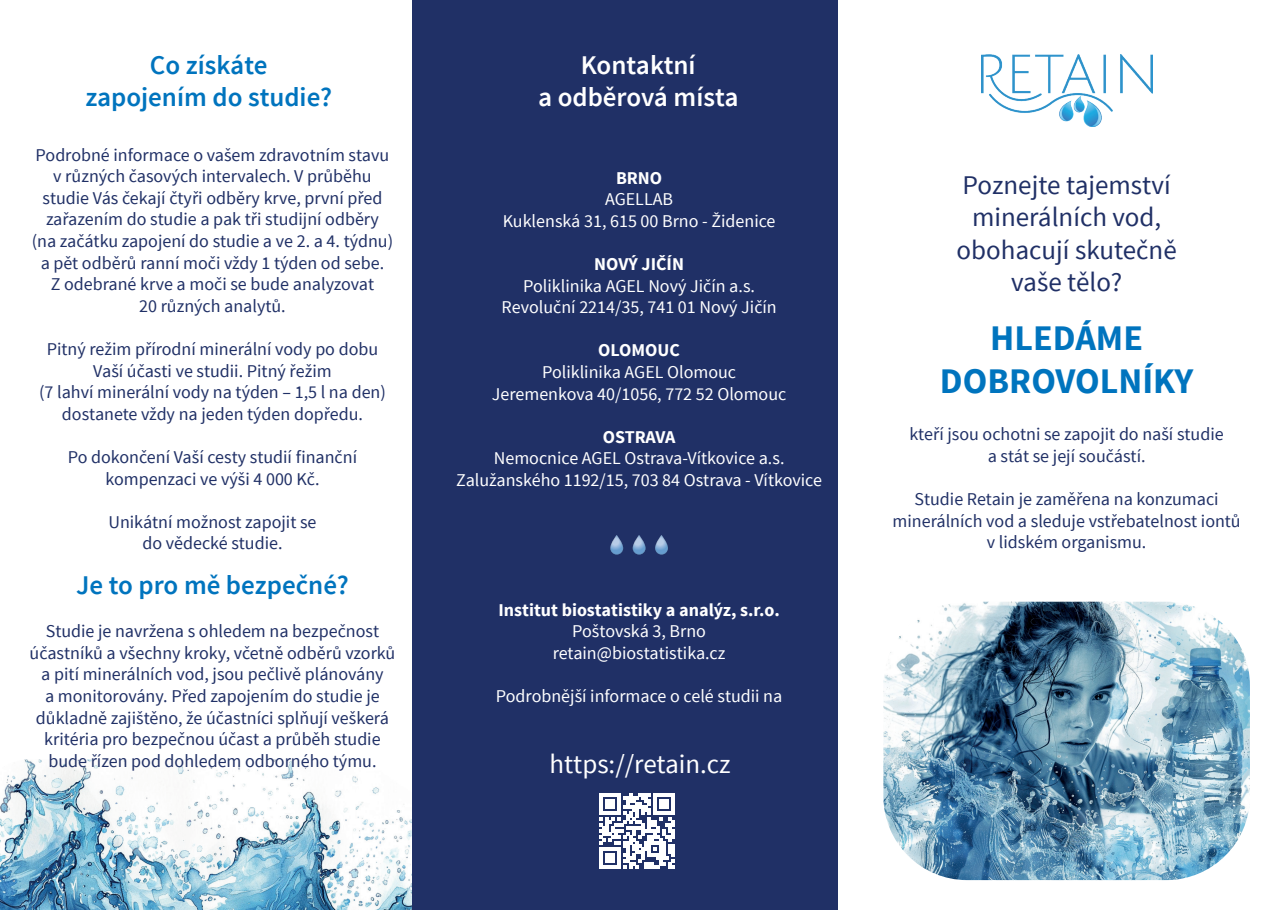
<style>
.page{position:relative;width:1280px;height:910px;background:#fff}
.page>*{position:absolute;margin:0;border:0;box-sizing:border-box;transform-origin:0 0}
.t1{font:700 36px/43.2px "Source Sans Pro";color:#0074be;text-align:center}
.t2{font:27px/32.4px "Source Sans Pro";color:#203066;text-align:center}
.t3{font:600 27px/32.4px "Source Sans Pro";color:#0074be;text-align:center}
.t4{font:600 27px/32.4px "Source Sans Pro";color:#fff;text-align:center}
.t5{font:27px "Source Sans Pro";color:#fff}
.t6{font:18px/21.6px "Source Sans Pro";color:#203066;text-align:center}
.t7{font:18px/21.6px "Source Sans Pro";color:#fff;text-align:center}
.t8{font:700 18px "Source Sans Pro";color:#fff}
</style>
<div class="page">
<img style="left:0;top:759px;width:412px;height:151px">
<div style="left:412px;top:0;width:426px;height:910px;background:#203066"></div>
<img style="left:981px;top:54px;width:171px;height:72px">
<img style="left:883px;top:602px;width:367px;height:278px">
<svg style="left:600px;top:793px;width:75px;height:75px"></svg>
<h2 class="t3" style="left:86px;top:49px;width:248px">Co získáte<br>zapojením do studie?</h2>
<p class="t6" style="left:32px;top:144px;width:363px">Podrobné informace o vašem zdravotním stavu v různých časových intervalech. V průběhu studie Vás čekají čtyři odběry krve, první před zařazením do studie a pak tři studijní odběry (na začátku zapojení do studie a ve 2. a 4. týdnu) a pět odběrů ranní moči vždy 1 týden od sebe.<br>Z odebrané krve a moči se bude analyzovat<br>20 různých analytů.</p>
<p class="t6" style="left:39px;top:339px;width:348px">Pitný režim přírodní minerální vody po dobu Vaší účasti ve studii. Pitný řežim<br>(7 lahví minerální vody na týden – 1,5 l na den) dostanete vždy na jeden týden dopředu.</p>
<p class="t6" style="left:68px;top:447px;width:291px">Po dokončení Vaší cesty studií finanční kompenzaci ve výši 4 000 Kč.</p>
<p class="t6" style="left:108px;top:511px;width:210px">Unikátní možnost zapojit se do vědecké studie.</p>
<h2 class="t3" style="left:76px;top:570px;width:274px">Je to pro mě bezpečné?</h2>
<p class="t6" style="left:30px;top:621px;width:367px">Studie je navržena s ohledem na bezpečnost účastníků a všechny kroky, včetně odběrů vzorků a pití minerálních vod, jsou pečlivě plánovány<br>a monitorovány. Před zapojením do studie je důkladně zajištěno, že účastníci splňují veškerá kritéria pro bezpečnou účast a průběh studie bude řízen pod dohledem odborného týmu.</p>
<h2 class="t4" style="left:538px;top:49px;width:202px">Kontaktní<br>a odběrová místa</h2>
<p class="t8" style="left:616px;top:166px;width:48px">BRNO</p>
<p class="t7" style="left:503px;top:189px;width:274px">AGELLAB<br>Kuklenská 31, 615 00 Brno - Židenice</p>
<p class="t8" style="left:594px;top:252px;width:91px">NOVÝ JIČÍN</p>
<p class="t7" style="left:501px;top:275px;width:277px">Poliklinika AGEL Nový Jičín a.s.<br>Revoluční 2214/35, 741 01 Nový Jičín</p>
<p class="t8" style="left:598px;top:339px;width:83px">OLOMOUC</p>
<p class="t7" style="left:492px;top:362px;width:296px">Poliklinika AGEL Olomouc<br>Jeremenkova 40/1056, 772 52 Olomouc</p>
<p class="t8" style="left:603px;top:425px;width:74px">OSTRAVA</p>
<p class="t7" style="left:456px;top:448px;width:367px">Nemocnice AGEL Ostrava-Vítkovice a.s.<br>Zalužanského 1192/15, 703 84 Ostrava - Vítkovice</p>
<p class="t8" style="left:498px;top:598px;width:283px">Institut biostatistiky a analýz, s.r.o.</p>
<p class="t7" style="left:553px;top:621px;width:174px">Poštovská 3, Brno retain@biostatistika.cz</p>
<p class="t7" style="left:496px;top:686px;width:288px">Podrobnější informace o celé studii na</p>
<h2 class="t5" style="left:549px;top:747px;width:183px">https://retain.cz</h2>
<h2 class="t2" style="left:956px;top:169px;width:222px">Poznejte tajemství minerálních vod, obohacují skutečně vaše tělo?</h2>
<h1 class="t1" style="left:940px;top:318px;width:255px">HLEDÁME<br>DOBROVOLNÍKY</h1>
<p class="t6" style="left:909px;top:424px;width:316px">kteří jsou ochotni se zapojit do naší studie a stát se její součástí.</p>
<p class="t6" style="left:892px;top:489px;width:350px">Studie Retain je zaměřena na konzumaci minerálních vod a sleduje vstřebatelnost iontů v lidském organismu.</p>
</div>
